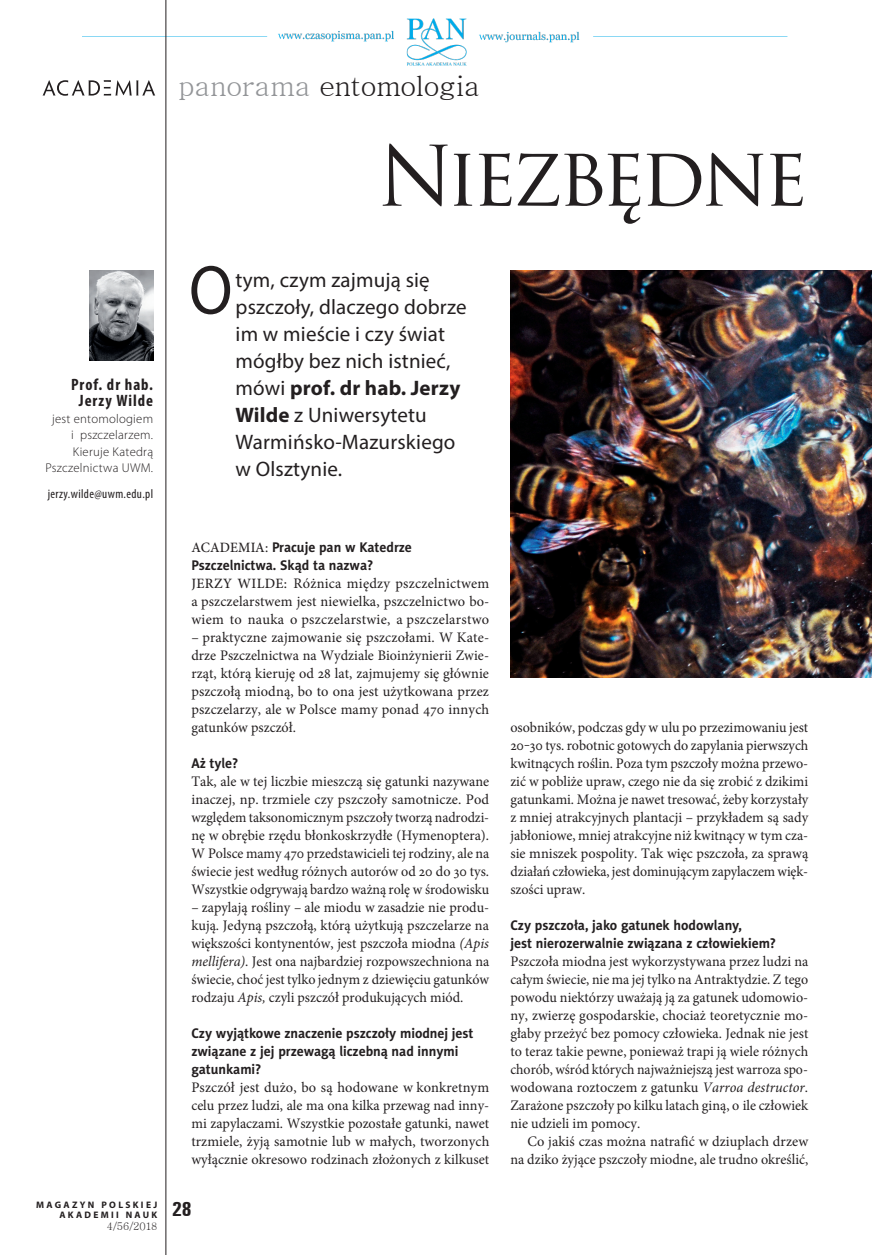
<style>
.page{position:relative;width:872px;height:1255px;background:#fff}
.page>*{position:absolute;margin:0;border:0;box-sizing:border-box;transform-origin:0 0}
.t1{font:81px "Trajan Pro";letter-spacing:-.07em;color:#231f20}
.t2{font:69.75px "Myriad Pro";color:#231f20;scale:.9 1}
.t3{font:28.5px "Batang";letter-spacing:-.015em;color:#231f20}
.t4{font:21px/27px "Myriad Pro";letter-spacing:.01em;color:#231f20}
.t5{font:700 condensed 21px "Unitus TEE";color:#231f20}
.t6{font:700 condensed 16.5px/16.5px "Myriad Pro";letter-spacing:.06em;color:#231f20;text-align:center}
.t7{font:14.55px/18px "Minion Pro";color:#231f20;text-align:justify}
.t8{font:700 14.1px/18px "Naomi Sans EFN";letter-spacing:-.005em;color:#231f20}
.t9{font:300 12.75px/16.5px "Myriad Pro";letter-spacing:.02em;color:#231f20;text-align:right}
.t10{font:condensed 12.75px "Myriad Pro";letter-spacing:.03em;color:#231f20}
.t11{font:10.5px "Batang";letter-spacing:-.025em;color:#231f20}
.t12{font:700 9.45px/10.5px "Myriad Pro";letter-spacing:.245em;color:#231f20;text-align:right}
.s1{color:#939598}
.s2{font-weight:700}
.s3{font-family:"Minion Pro";font-weight:500;font-size:14.25px}
.s4{font-weight:500;font-size:14.25px}
.s5{font-style:italic}
</style>
<div class="page">
<img style="left:82px;top:15px;width:706px;height:54px">
<img style="left:510px;top:271px;width:362px;height:406px">
<img style="left:89px;top:271px;width:64px;height:89px">
<hr style="left:166px;top:0;width:1px;height:1254px;background:#231f20">
<svg style="left:43px;top:80px;width:112px;height:16px"></svg>
<h3 class="t3" style="left:179px;top:71px;width:302px"><span class="s1">panorama</span> entomologia</h3>
<h1 class="t1" style="left:377px;top:125px;width:432px">Niezbędne</h1>
<p class="t6" style="left:71px;top:375px;width:84px">Prof. dr hab.<br>Jerzy Wilde</p>
<p class="t9" style="left:45px;top:410px;width:109px">jest entomologiem<br>i pszczelarzem.<br>Kieruje Katedrą<br>Pszczelnictwa UWM.</p>
<p class="t10" style="left:48px;top:486px;width:107px">jerzy.wilde@uwm.edu.pl</p>
<h2 class="t2" style="left:189px;top:247px;width:50px">O</h2>
<h3 class="t4" style="left:235px;top:266px;width:233px">tym, czym zajmują się pszczoły, dlaczego dobrze im w mieście i czy świat mógłby bez nich istnieć, mówi <span class="s2">prof. dr hab. Jerzy<br>Wilde</span> z Uniwersytetu<br>Warmińsko-Mazurskiego w Olsztynie.</h3>
<p class="t12" style="left:36px;top:1198px;width:123px">MAGAZYN POLSKIEJ<br>AKADEMII NAUK</p>
<p class="t11" style="left:107px;top:1221px;width:52px">4/56/2018</p>
<p class="t8" style="left:191px;top:538px;width:222px"><span class="s3">ACADEMIA:</span> Pracuje pan w Katedrze<br>Pszczelnictwa. Skąd ta nazwa?</p>
<p class="t7" style="left:191px;top:574px;width:299px"><span class="s4">JERZY WILDE:</span> Różnica między pszczelnictwem a pszczelarstwem jest niewielka, pszczelnictwo bo&shy;wiem to nauka o pszczelarstwie, a pszczelarstwo</p>
<p class="t7" style="left:191px;top:628px;width:299px">– praktyczne zajmowanie się pszczołami. W Kate&shy;drze Pszczelnictwa na Wydziale Bioinżynierii Zwie&shy;rząt, którą kieruję od 28 lat, zajmujemy się głównie pszczołą miodną, bo to ona jest użytkowana przez pszczelarzy, ale w Polsce mamy ponad 470 innych gatunków pszczół.</p>
<p class="t8" style="left:191px;top:754px;width:49px">Aż tyle?</p>
<p class="t7" style="left:191px;top:772px;width:299px">Tak, ale w tej liczbie mieszczą się gatunki nazywane inaczej, np. trzmiele czy pszczoły samotnicze. Pod względem taksonomicznym pszczoły tworzą nadrodzi&shy;nę w obrębie rzędu błonkoskrzydłe (Hymenoptera).<br>W Polsce mamy 470 przedstawicieli tej rodziny, ale na świecie jest według różnych autorów od 20 do 30 tys.<br>Wszystkie odgrywają bardzo ważną rolę w środowisku</p>
<p class="t7" style="left:191px;top:898px;width:299px">– zapylają rośliny – ale miodu w zasadzie nie produ&shy;kują. Jedyną pszczołą, którą użytkują pszczelarze na większości kontynentów, jest pszczoła miodna <span class="s5">(Apis mellifera)</span>. Jest ona najbardziej rozpowszechniona na świecie, choć jest tylko jednym z dziewięciu gatunków rodzaju <span class="s5">Apis,</span> czyli pszczół produkujących miód.</p>
<p class="t8" style="left:191px;top:1024px;width:284px">Czy wyjątkowe znaczenie pszczoły miodnej jest związane z jej przewagą liczebną nad innymi gatunkami?</p>
<p class="t7" style="left:191px;top:1078px;width:299px">Pszczół jest dużo, bo są hodowane w konkretnym celu przez ludzi, ale ma ona kilka przewag nad inny&shy;mi zapylaczami. Wszystkie pozostałe gatunki, nawet trzmiele, żyją samotnie lub w małych, tworzonych wyłącznie okresowo rodzinach złożonych z kilkuset</p>
<h3 class="t5" style="left:172px;top:1196px;width:21px">28</h3>
<p class="t7" style="left:510px;top:718px;width:299px">osobników, podczas gdy w ulu po przezimowaniu jest 20‒30 tys. robotnic gotowych do zapylania pierwszych kwitnących roślin. Poza tym pszczoły można przewo&shy;zić w pobliże upraw, czego nie da się zrobić z dzikimi gatunkami. Można je nawet tresować, żeby korzystały z mniej atrakcyjnych plantacji – przykładem są sady jabłoniowe, mniej atrakcyjne niż kwitnący w tym cza&shy;sie mniszek pospolity. Tak więc pszczoła, za sprawą działań człowieka, jest dominującym zapylaczem więk&shy;szości upraw.</p>
<p class="t8" style="left:510px;top:916px;width:267px">Czy pszczoła, jako gatunek hodowlany,<br>jest nierozerwalnie związana z człowiekiem?</p>
<p class="t7" style="left:510px;top:952px;width:299px">Pszczoła miodna jest wykorzystywana przez ludzi na całym świecie, nie ma jej tylko na Antraktydzie. Z tego powodu niektórzy uważają ją za gatunek udomowio&shy;ny, zwierzę gospodarskie, chociaż teoretycznie mo&shy;głaby przeżyć bez pomocy człowieka. Jednak nie jest to teraz takie pewne, ponieważ trapi ją wiele różnych chorób, wśród których najważniejszą jest warroza spo&shy;wodowana roztoczem z gatunku <span class="s5">Varroa destructor</span>.<br>Zarażone pszczoły po kilku latach giną, o ile człowiek nie udzieli im pomocy.</p>
<p class="t7" style="left:510px;top:1132px;width:299px;text-align:right">Co jakiś czas można natrafić w dziuplach drzew na dziko żyjące pszczoły miodne, ale trudno określić,</p>
</div>
